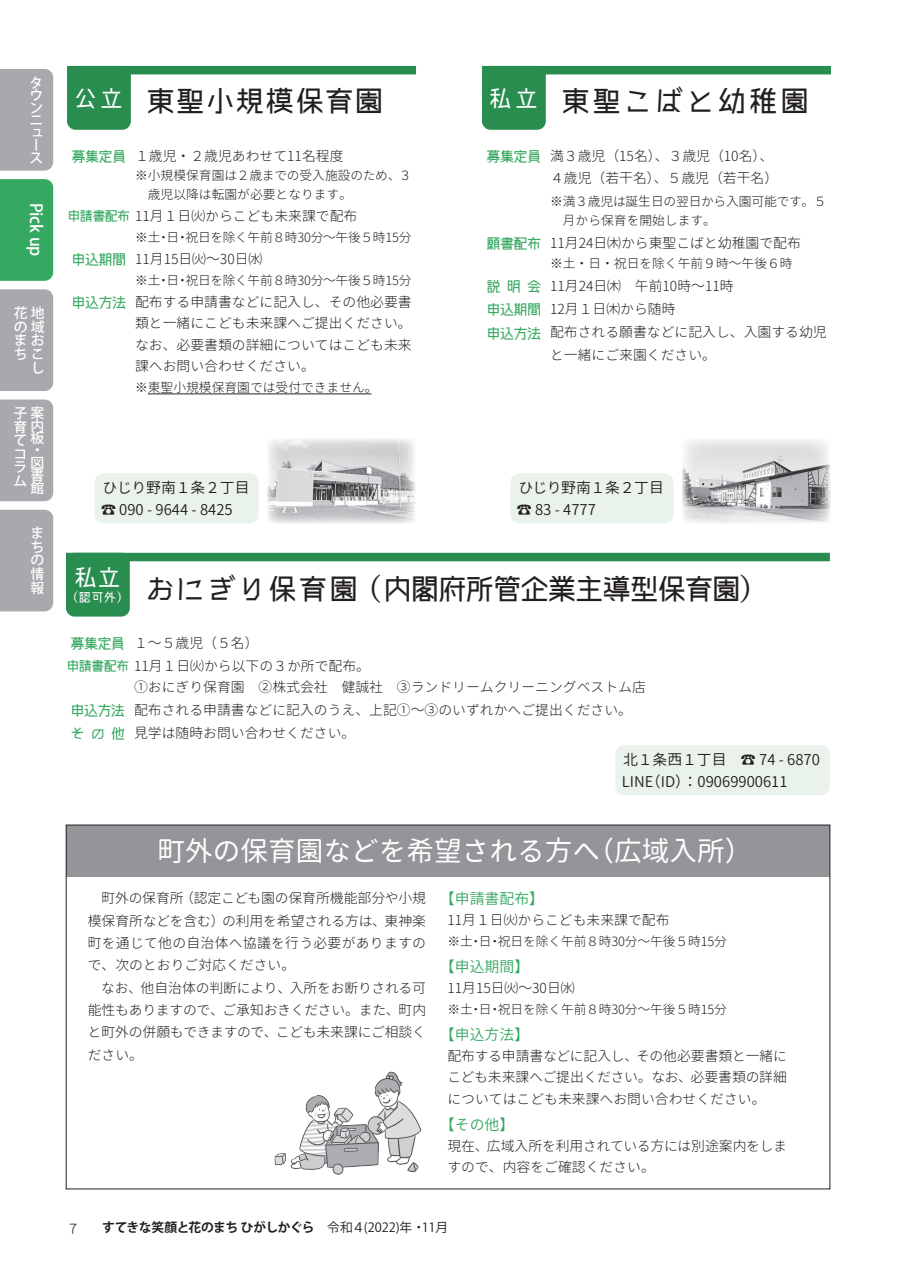
<style>
.page{position:relative;width:898px;height:1268px;background:#fff}
.page>*{position:absolute;margin:0;border:0;box-sizing:border-box;transform-origin:0 0}
.t1{font:29.7px "Makinas 4 Flat";letter-spacing:-.08em;color:#231f20}
.t2{font:29.7px "Makinas 4 Flat";letter-spacing:.05em;color:#231f20}
.t3{font:29.7px "Makinas 4 Flat";color:#231f20}
._13Q本文_20_4H{font:27.6px "Gen Jyuu Gothic";color:#fff}
.t4{font:23.4px "Makinas 4 Flat";color:#fff}
.t5{font:500 16.5px "Koz Go Pro";letter-spacing:-.005em;color:#fff}
.t6{font:15.9px "DF Maru Gothic Std W3";color:#231f20}
.ベタ組み用_A_T{font:14.85px "Gen Jyuu Gothic";color:#231f20}
.ベタ組み用_A_T-2{font:14.85px "Makinas 4 Flat";letter-spacing:-.095em;color:#35a861}
.ベタ組み用_A_T-3{font:14.85px "Gen Jyuu Gothic";color:#35a861}
.ベタ組み用_A_T-4{font:14.85px "Gen Jyuu Gothic";letter-spacing:-.025em;color:#231f20}
.ベタ組み用_A_T-5{font:300 13.8px/22.4px "Gen Jyuu Gothic";color:#231f20;text-align:justify}
.t7{font:500 13.8px/12.5px "Koz Go Pro";color:#fff}
.ベタ組み用_A_T-6{font:300 12.75px/19.2px "Gen Jyuu Gothic";letter-spacing:-.01em;color:#231f20}
.t8{font:700 12.75px "Koz Go Pro";letter-spacing:-.045em;color:#231f20}
.t9{font:12.75px "Makinas 4 Flat";color:#fff}
.s1{font-family:"Makinas 4 Flat";font-weight:400;color:#35a861}
.s2{font-weight:400}
</style>
<div class="page">
<img style="left:682px;top:440px;width:148px;height:83px">
<div style="left:482px;top:66px;width:63px;height:64px;background:#298d50;border-radius:9px"></div>
<div style="left:482px;top:66px;width:348px;height:8px;background:#298d50"></div>
<div style="left:510px;top:473px;width:163px;height:50px;background:#e9f3eb;border-radius:9px"></div>
<div style="left:67px;top:66px;width:64px;height:64px;background:#298d50;border-radius:9px"></div>
<div style="left:67px;top:66px;width:349px;height:8px;background:#298d50"></div>
<hr style="left:148px;top:393px;width:223px;height:1px;background:#231f20">
<img style="left:267px;top:439px;width:149px;height:84px">
<div style="left:95px;top:473px;width:163px;height:50px;background:#e9f3eb;border-radius:9px"></div>
<div style="left:66px;top:552px;width:64px;height:64px;background:#298d50;border-radius:9px"></div>
<div style="left:66px;top:552px;width:763px;height:9px;background:#298d50"></div>
<div style="left:615px;top:745px;width:214px;height:50px;background:#e9f3eb;border-radius:9px"></div>
<div style="left:66px;top:825px;width:763px;height:51px;background:#939598"></div>
<img style="left:274px;top:1071px;width:147px;height:104px">
<div style="left:0;top:179px;width:53px;height:102px;background:#35a861"></div>
<div style="left:0;top:69px;width:53px;height:101px;background:#a8a9ad"></div>
<div style="left:0;top:289px;width:53px;height:102px;background:#a8a9ad"></div>
<div style="left:0;top:399px;width:53px;height:102px;background:#a8a9ad"></div>
<div style="left:0;top:509px;width:53px;height:102px;background:#a8a9ad"></div>
<p class="t7" style="left:30px;top:77px;width:14px">タウンニュース</p>
<p class="t5" style="left:47px;top:203px;width:55px;rotate:90deg">Pick up</p>
<p class="t7" style="left:14px;top:306px;width:32px;line-height:13.8px;text-align:right">花地の域まおちこし</p>
<p class="t7" style="left:13px;top:407px;width:32px;line-height:13.5px">子案育内て<br>コ<br>ラ<br>ム</p>
<p class="t7" style="left:30px;top:432px;width:15px">板・図書館</p>
<p class="t7" style="left:31px;top:526px;width:15px;line-height:13.8px;text-align:justify">まちの情報</p>
<p class="t4" style="left:74px;top:84px;width:51px">公立</p>
<p class="t3" style="left:146px;top:83px;width:240px">東聖小規模保育園</p>
<p class="ベタ組み用_A_T-2" style="left:71px;top:147px;width:57px">募集定員</p>
<p class="ベタ組み用_A_T-5" style="left:135px;top:144px;width:210px">１歳児・２歳児あわせて11名程度</p>
<p class="ベタ組み用_A_T-6" style="left:148px;top:165px;width:265px;text-indent:-13px">※小規模保育園は２歳までの受入施設のため、３歳児以降は転園が必要となります。</p>
<p class="ベタ組み用_A_T-5" style="left:67px;top:204px;width:291px"><span class="s1">申請書配布</span> 11月１日㈫からこども未来課で配布</p>
<p class="ベタ組み用_A_T-6" style="left:135px;top:227px;width:278px">※土・日・祝日を除く午前８時30分～午後５時15分</p>
<p class="ベタ組み用_A_T-2" style="left:71px;top:250px;width:57px">申込期間</p>
<p class="ベタ組み用_A_T-5" style="left:135px;top:247px;width:129px">11月15日㈫～30日㈬</p>
<p class="ベタ組み用_A_T-6" style="left:135px;top:270px;width:278px">※土・日・祝日を除く午前８時30分～午後５時15分</p>
<p class="ベタ組み用_A_T-2" style="left:71px;top:293px;width:57px">申込方法</p>
<p class="ベタ組み用_A_T-5" style="left:135px;top:291px;width:278px;line-height:21.3px">配布する申請書などに記入し、その他必要書類と一緒にこども未来課へご提出ください。なお、必要書類の詳細についてはこども未来課へお問い合わせください。</p>
<p class="ベタ組み用_A_T-6" style="left:135px;top:377px;width:244px">※東聖小規模保育園では受付できません。</p>
<p class="t4" style="left:488px;top:84px;width:51px">私立</p>
<p class="t2" style="left:560px;top:83px;width:250px">東聖こばと幼稚園</p>
<p class="ベタ組み用_A_T-2" style="left:486px;top:147px;width:57px">募集定員</p>
<p class="ベタ組み用_A_T-5" style="left:550px;top:144px;width:224px">満３歳児（15名）、３歳児（10名）、</p>
<p class="ベタ組み用_A_T-5" style="left:550px;top:167px;width:230px">４歳児（若干名）、５歳児（若干名）</p>
<p class="ベタ組み用_A_T-6" style="left:562px;top:191px;width:265px;text-indent:-13px">※満３歳児は誕生日の翌日から入園可能です。５月から保育を開始します。</p>
<p class="ベタ組み用_A_T-2" style="left:486px;top:234px;width:57px">願書配布</p>
<p class="ベタ組み用_A_T-5" style="left:550px;top:231px;width:252px">11月24日㈭から東聖こばと幼稚園で配布</p>
<p class="ベタ組み用_A_T-6" style="left:550px;top:254px;width:244px">※土・日・祝日を除く午前９時～午後６時</p>
<p class="ベタ組み用_A_T-2" style="left:486px;top:277px;width:57px">説 明 会</p>
<p class="ベタ組み用_A_T-5" style="left:550px;top:274px;width:185px">11月24日㈭　午前10時～11時</p>
<p class="ベタ組み用_A_T-2" style="left:486px;top:300px;width:57px">申込期間</p>
<p class="ベタ組み用_A_T-5" style="left:550px;top:297px;width:127px">12月１日㈭から随時</p>
<p class="ベタ組み用_A_T-2" style="left:486px;top:324px;width:57px">申込方法</p>
<p class="ベタ組み用_A_T-5" style="left:550px;top:321px;width:278px">配布される願書などに記入し、入園する幼児と一緒にご来園ください。</p>
<p class="ベタ組み用_A_T" style="left:102px;top:476px;width:148px">ひじり野南１条２丁目</p>
<p class="ベタ組み用_A_T" style="left:101px;top:498px;width:133px">☎ 090 - 9644 - 8425</p>
<p class="ベタ組み用_A_T-4" style="left:518px;top:476px;width:147px">ひじり野南１条２丁目</p>
<p class="ベタ組み用_A_T" style="left:516px;top:498px;width:80px">☎ 83 - 4777</p>
<p class="t4" style="left:74px;top:563px;width:48px">私立</p>
<p class="t9" style="left:66px;top:589px;width:65px">（認可外）</p>
<p class="t1" style="left:145px;top:571px;width:625px">おにぎり保育園（内閣府所管企業主導型保育園）</p>
<p class="ベタ組み用_A_T-2" style="left:70px;top:634px;width:57px">募集定員</p>
<p class="ベタ組み用_A_T-5" style="left:134px;top:631px;width:126px">１～５歳児（５名）</p>
<p class="ベタ組み用_A_T-5" style="left:66px;top:654px;width:305px"><span class="s1">申請書配布</span> 11月１日㈫から以下の３か所で配布。</p>
<p class="ベタ組み用_A_T-5" style="left:134px;top:675px;width:513px">①おにぎり保育園　②株式会社　健誠社　③ランドリームクリーニングベストム店</p>
<p class="ベタ組み用_A_T-2" style="left:70px;top:701px;width:57px">申込方法</p>
<p class="ベタ組み用_A_T-5" style="left:134px;top:698px;width:499px">配布される申請書などに記入のうえ、上記①～③のいずれかへご提出ください。</p>
<p class="ベタ組み用_A_T-2" style="left:70px;top:724px;width:57px">その他</p>
<p class="ベタ組み用_A_T-5" style="left:134px;top:721px;width:223px">見学は随時お問い合わせください。</p>
<p class="ベタ組み用_A_T" style="left:623px;top:748px;width:198px">北１条西１丁目　☎ 74 - 6870</p>
<p class="ベタ組み用_A_T" style="left:621px;top:770px;width:167px">LINE（ID）：09069900611</p>
<p class="_13Q本文_20_4H" style="left:157px;top:830px;width:596px">町外の保育園などを希望される方へ（広域入所）</p>
<p class="ベタ組み用_A_T-5" style="left:88px;top:886px;width:340px">　町外の保育所（認定こども園の保育所機能部分や小規模保育所などを含む）の利用を希望される方は、東神楽町を通じて他の自治体へ協議を行う必要がありますので、次のとおりご対応ください。</p>
<p class="ベタ組み用_A_T-5" style="left:88px;top:975px;width:340px">　なお、他自治体の判断により、入所をお断りされる可能性もありますので、ご承知おきください。また、町内と町外の併願もできますので、こども未来課にご相談ください。</p>
<p class="ベタ組み用_A_T-3" style="left:440px;top:887px;width:106px">【申請書配布】</p>
<p class="ベタ組み用_A_T-5" style="left:447px;top:908px;width:224px">11月１日㈫からこども未来課で配布</p>
<p class="ベタ組み用_A_T-6" style="left:447px;top:931px;width:281px">※土・日・祝日を除く午前８時30分～午後５時15分</p>
<p class="ベタ組み用_A_T-3" style="left:440px;top:955px;width:91px">【申込期間】</p>
<p class="ベタ組み用_A_T-5" style="left:447px;top:976px;width:129px">11月15日㈫～30日㈬</p>
<p class="ベタ組み用_A_T-6" style="left:447px;top:999px;width:281px">※土・日・祝日を除く午前８時30分～午後５時15分</p>
<p class="ベタ組み用_A_T-3" style="left:440px;top:1023px;width:91px">【申込方法】</p>
<p class="ベタ組み用_A_T-5" style="left:447px;top:1044px;width:341px;line-height:21.3px">配布する申請書などに記入し、その他必要書類と一緒にこども未来課へご提出ください。なお、必要書類の詳細についてはこども未来課へお問い合わせください。</p>
<p class="ベタ組み用_A_T-3" style="left:440px;top:1113px;width:76px">【その他】</p>
<p class="ベタ組み用_A_T-5" style="left:447px;top:1134px;width:341px;line-height:21.3px">現在、広域入所を利用されている方には別途案内をしますので、内容をご確認ください。</p>
<p class="t6" style="left:69px;top:1219px;width:10px">7</p>
<p class="t8" style="left:102px;top:1219px;width:347px">すてきな笑顔と花のまち ひがしかぐら <span class="s2">令和４(2022)年・11月</span></p>
</div>
